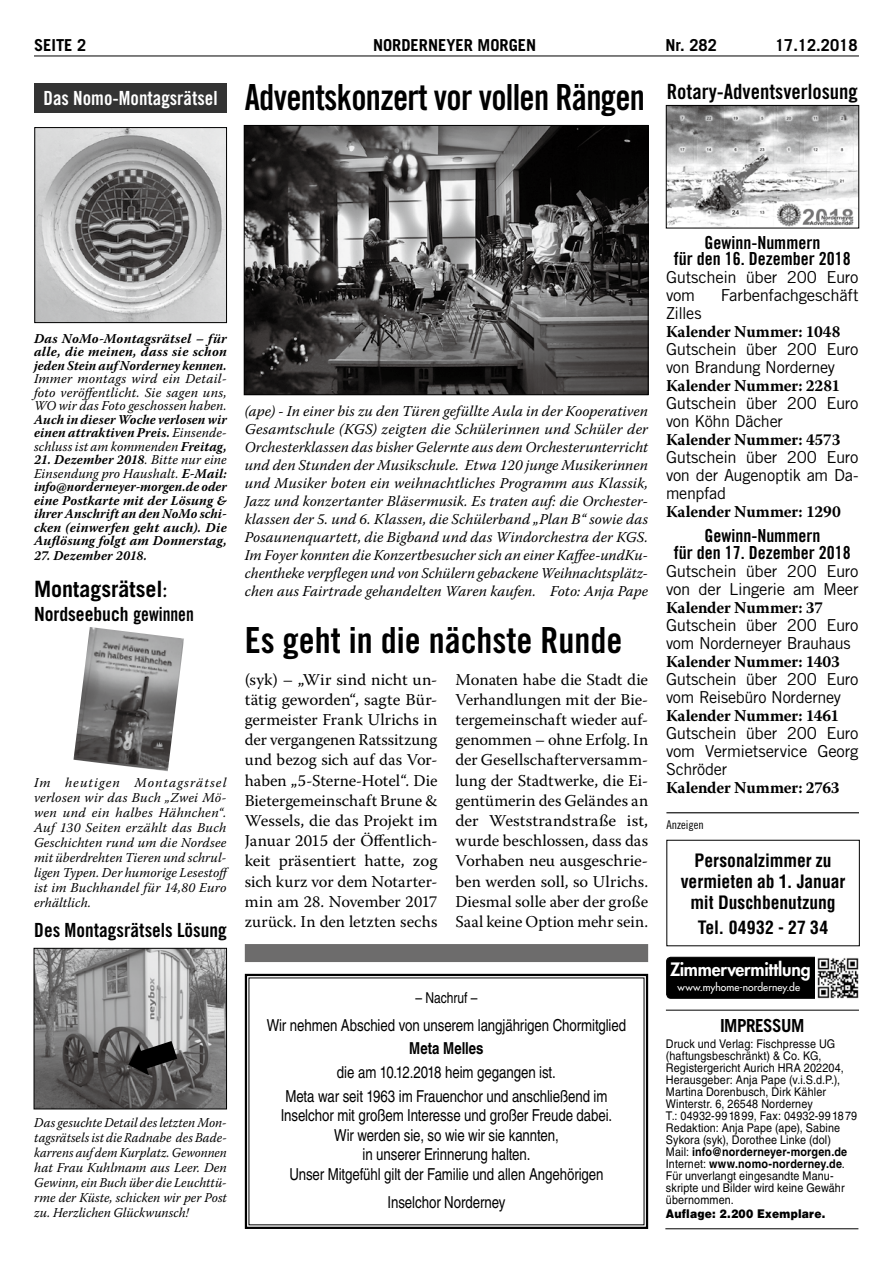
<style>
.page{position:relative;width:893px;height:1263px;background:#fff}
.page>*{position:absolute;margin:0;border:0;box-sizing:border-box;transform-origin:0 0}
.t1{font:36px "Trade Gothic LT Bold Cond Twenty";letter-spacing:-.02em;color:#000;scale:.95 1}
.t2{font:36px "Trade Gothic LT Bold Cond Twenty";color:#000}
.t3{font:700 22.5px "Trade Gothic LT";color:#000}
.t4{font:21px "Trade Gothic LT Bold Cond Twenty";color:#000}
.t5{font:19.5px "Trade Gothic LT Bold Cond Twenty";color:#000}
.t6{font:19.5px "Trade Gothic LT Bold Cond Twenty";color:#fff}
.t7{font:700 19.5px "Trade Gothic LT";color:#000;scale:.9 1}
.t8{font:18px/16.5px "Trade Gothic LT Bold Cond Twenty";color:#000;text-align:center}
.t9{font:700 condensed 18px/21px "Helvetica LT";color:#000;text-align:center}
.t10{font:800 18px "Futura Std";letter-spacing:-.015em;color:#fff}
.t11{font:700 18px "Trade Gothic LT";letter-spacing:-.03em;color:#000;scale:.95 1}
.t12{font:16.5px/20.2px "Warnock Pro";color:#000;text-align:justify}
.t13{font:16.5px/18px "Trade Gothic LT";letter-spacing:-.02em;color:#000}
.t14{font:condensed 16.5px/19.5px "Helvetica LT";letter-spacing:-.005em;color:#000;text-align:center}
.t15{font:700 16.5px "Warnock Pro";letter-spacing:-.01em;color:#000}
.t16{font:700 16.5px "Trade Gothic LT";color:#000}
.t17{font:700 condensed 16.5px "Helvetica LT";color:#000}
.t18{font:italic 15px/18px "Warnock Pro";color:#000;text-align:justify}
.t19{font:condensed 15px "Helvetica LT";color:#000}
.t20{font:italic 700 13.5px/13.5px "Warnock Pro";letter-spacing:.015em;color:#000;text-align:justify}
.t21{font:italic 13.5px/15px "Warnock Pro";letter-spacing:.015em;color:#000;text-align:justify}
.t22{font:italic 13.5px/15px "Warnock Pro";letter-spacing:.015em;color:#000;text-align:justify;scale:.96 1}
.t23{font:12px/12px "Helvetica LT";letter-spacing:.015em;color:#000;scale:.9 1}
.t24{font:900 12px "Helvetica LT";letter-spacing:.02em;color:#000;scale:.9 1}
.t25{font:12px "Trade Gothic LT Cond Eighteen";color:#000}
.t26{font:500 10.5px "Futura CE";letter-spacing:.005em;color:#fff}
.s1{font-weight:400}
.s2{font-family:"Warnock Pro";font-weight:400}
.s3{font-family:"Trade Gothic LT Bold Cond Twenty";font-weight:400}
.s4{font-weight:700}
</style>
<div class="page">
<hr style="left:665px;top:1228px;width:193px;height:1px;background:#000">
<hr style="left:666px;top:1010px;width:193px;height:1px;background:#000">
<hr style="left:34px;top:56px;width:825px;height:1px;background:#000">
<img style="left:36px;top:950px;width:189px;height:157px">
<div style="left:34px;top:948px;width:193px;height:161px;border:1px solid #000"></div>
<div style="left:667px;top:957px;width:191px;height:41px;background:#000;border-radius:4px"></div>
<div style="left:666px;top:957px;width:192px;height:41px;border:1px solid #000;border-radius:4px"></div>
<img style="left:815px;top:957px;width:44px;height:42px">
<div style="left:34px;top:83px;width:193px;height:29px;background:#333"></div>
<svg style="left:128px;top:1041px;width:49px;height:34px;background:#393838"></svg>
<img style="left:668px;top:107px;width:189px;height:119px">
<div style="left:666px;top:105px;width:193px;height:123px;border:1px solid #000"></div>
<hr style="left:666px;top:812px;width:193px;height:1px;background:#000">
<div style="left:245px;top:944px;width:403px;height:18px;background:#6d6c6c"></div>
<svg style="left:244px;top:973px;width:405px;height:256px"></svg>
<img style="left:37px;top:129px;width:188px;height:192px">
<div style="left:35px;top:127px;width:192px;height:196px;border:1px solid #000"></div>
<img style="left:246px;top:127px;width:400px;height:266px">
<div style="left:244px;top:125px;width:404px;height:270px;border:1px solid #000"></div>
<img style="left:73px;top:627px;width:111px;height:144px">
<p class="t16" style="left:34px;top:35px;width:54px">SEITE 2</p>
<p class="t16" style="left:373px;top:35px;width:165px">NORDERNEYER MORGEN</p>
<p class="t16" style="left:666px;top:35px;width:53px">Nr. 282</p>
<p class="t16" style="left:775px;top:35px;width:84px">17.12.2018</p>
<p class="t6" style="left:44px;top:86px;width:176px">Das Nomo-Montagsrätsel</p>
<p class="t4" style="left:667px;top:79px;width:193px">Rotary-Adventsverlosung</p>
<h1 class="t1" style="left:245px;top:76px;width:423px">Adventskonzert vor vollen Rängen</h1>
<p class="t20" style="left:34px;top:331px;width:194px">Das NoMo-Montagsrätsel – für alle, die meinen, dass sie schon jeden Stein auf Norderney kennen.</p>
<p class="t21" style="left:34px;top:372px;width:194px;line-height:13.5px">Immer montags wird ein Detail&shy;foto veröffentlicht. Sie sagen uns, WO wir das Foto geschossen haben.</p>
<p class="t20" style="left:34px;top:412px;width:194px">Auch in dieser Woche verlosen wir einen attraktiven Preis. <span class="s1">Einsende&shy;schluss ist am kommenden</span> Freitag,</p>
<p class="t20" style="left:34px;top:453px;width:194px">21. Dezember 2018<span class="s1">. Bitte nur eine Einsendung pro Haushalt.</span> E-Mail: info@norderneyer-morgen.de oder eine Postkarte mit der Lösung &amp; ihrer Anschrift an den NoMo schi&shy;cken (einwerfen geht auch). Die Auflösung folgt am Donnerstag,</p>
<p class="t20" style="left:34px;top:549px;width:115px">27. Dezember 2018.</p>
<h2 class="t3" style="left:34px;top:575px;width:135px">Montagsrätsel<span class="s2">:</span></h2>
<p class="t7" style="left:34px;top:602px;width:179px">Nordseebuch <span class="s3">gewinnen</span></p>
<p class="t21" style="left:34px;top:775px;width:199px;text-align:left">Im heutigen Montagsrätsel verlosen wir das Buch „Zwei Mö&shy;wen und ein halbes Hähnchen“.<br>Auf 130 Seiten erzählt das Buch<br>Geschichten rund um die Nordsee mit überdrehten Tieren und schrul&shy;ligen Typen. Der humorige Lesestoff ist im Buchhandel für 14,80 Euro erhältlich.</p>
<p class="t5" style="left:34px;top:918px;width:194px">Des Montagsrätsels Lösung</p>
<p class="t18" style="left:245px;top:402px;width:405px">(ape) - In einer bis zu den Türen gefüllte Aula in der Kooperativen Gesamtschule (KGS) zeigten die Schülerinnen und Schüler der Orchesterklassen das bisher Gelernte aus dem Orchesterunterricht und den Stunden der Musikschule. Etwa 120 junge Musikerinnen und Musiker boten ein weihnachtliches Programm aus Klassik, Jazz und konzertanter Bläsermusik. Es traten auf: die Orchester&shy;klassen der 5. und 6. Klassen, die Schülerband „Plan B“ sowie das Posaunenquartett, die Bigband und das Windorchestra der KGS.<br>Im Foyer konnten die Konzertbesucher sich an einer Kaffee-undKu&shy;chentheke verpflegen und von Schülern gebackene Weihnachtsplätz&shy;chen aus Fairtrade gehandelten Waren kaufen. Foto: Anja Pape</p>
<h1 class="t2" style="left:245px;top:618px;width:379px">Es geht in die nächste Runde</h1>
<p class="t12" style="left:245px;top:669px;width:194px">(syk) – „Wir sind nicht un&shy;tätig geworden“, sagte Bür&shy;germeister Frank Ulrichs in der vergangenen Ratssitzung und bezog sich auf das Vor&shy;haben „5-Sterne-Hotel“. Die Bietergemeinschaft Brune &amp; Wessels, die das Projekt im Januar 2015 der Öffentlich&shy;keit präsentiert hatte, zog sich kurz vor dem Notarter&shy;min am 28. November 2017 zurück. In den letzten sechs</p>
<p class="t12" style="left:455px;top:669px;width:194px">Monaten habe die Stadt die Verhandlungen mit der Bie&shy;tergemeinschaft wieder auf&shy;genommen – ohne Erfolg. In der Gesellschafterversamm&shy;lung der Stadtwerke, die Ei&shy;gentümerin des Geländes an der Weststrandstraße ist, wurde beschlossen, dass das Vorhaben neu ausgeschrie&shy;ben werden soll, so Ulrichs.<br>Diesmal solle aber der große Saal keine Option mehr sein.</p>
<p class="t22" style="left:34px;top:1115px;width:202px">Das gesuchte Detail des letzten Mon&shy;tagsrätsels ist die Radnabe des Bade&shy;karrens auf dem Kurplatz. Gewonnen hat Frau Kuhlmann aus Leer. Den Gewinn, ein Buch über die Leuchttü&shy;rme der Küste, schicken wir per Post zu. Herzlichen Glückwunsch!</p>
<p class="t19" style="left:415px;top:989px;width:63px">– Nachruf –</p>
<p class="t14" style="left:267px;top:1015px;width:361px">Wir nehmen Abschied von unserem langjährigen Chormitglied</p>
<p class="t17" style="left:409px;top:1038px;width:76px">Meta Melles</p>
<p class="t14" style="left:285px;top:1060px;width:324px;line-height:23.7px">die am 10.12.2018 heim gegangen ist.<br>Meta war seit 1963 im Frauenchor und anschließend im</p>
<p class="t14" style="left:281px;top:1106px;width:333px">Inselchor mit großem Interesse und großer Freude dabei.<br>Wir werden sie, so wie wir sie kannten,<br>in unserer Erinnerung halten.<br>Unser Mitgefühl gilt der Familie und allen Angehörigen</p>
<p class="t14" style="left:388px;top:1192px;width:119px">Inselchor Norderney</p>
<p class="t8" style="left:674px;top:234px;width:178px">Gewinn-Nummern<br>für den 16. Dezember 2018</p>
<p class="t13" style="left:666px;top:268px;width:194px">Gutschein über 200 Euro vom</p>
<p class="t13" style="left:721px;top:286px;width:139px">Farbenfachgeschäft</p>
<p class="t13" style="left:666px;top:304px;width:37px">Zilles</p>
<p class="t15" style="left:666px;top:322px;width:176px">Kalender Nummer: 1048</p>
<p class="t13" style="left:666px;top:340px;width:194px">Gutschein über 200 Euro von Brandung Norderney</p>
<p class="t15" style="left:666px;top:376px;width:176px">Kalender Nummer: 2281</p>
<p class="t13" style="left:666px;top:394px;width:194px">Gutschein über 200 Euro von Köhn Dächer</p>
<p class="t15" style="left:666px;top:430px;width:176px">Kalender Nummer: 4573</p>
<p class="t13" style="left:666px;top:448px;width:194px;text-align:justify">Gutschein über 200 Euro von der Augenoptik am Da&shy;menpfad</p>
<p class="t15" style="left:666px;top:502px;width:176px">Kalender Nummer: 1290</p>
<p class="t8" style="left:674px;top:527px;width:178px">Gewinn-Nummern<br>für den 17. Dezember 2018</p>
<p class="t13" style="left:666px;top:561px;width:194px">Gutschein über 200 Euro von der Lingerie am Meer</p>
<p class="t15" style="left:666px;top:597px;width:159px">Kalender Nummer: 37</p>
<p class="t13" style="left:666px;top:615px;width:194px">Gutschein über 200 Euro vom Norderneyer Brauhaus</p>
<p class="t15" style="left:666px;top:651px;width:175px">Kalender Nummer: 1403</p>
<p class="t13" style="left:666px;top:669px;width:194px">Gutschein über 200 Euro vom Reisebüro Norderney</p>
<p class="t15" style="left:666px;top:705px;width:175px">Kalender Nummer: 1461</p>
<p class="t13" style="left:666px;top:723px;width:194px;text-align:justify">Gutschein über 200 Euro vom Vermietservice Georg Schröder</p>
<p class="t15" style="left:666px;top:777px;width:175px">Kalender Nummer: 2763</p>
<p class="t25" style="left:666px;top:817px;width:39px">Anzeigen</p>
<p class="t9" style="left:681px;top:849px;width:166px">Personalzimmer zu vermieten ab 1. Januar mit Duschbenutzung</p>
<p class="t9" style="left:698px;top:917px;width:132px">Tel. 04932 - 27 34</p>
<p class="t10" style="left:670px;top:958px;width:142px">Zimmervermittlung</p>
<p class="t26" style="left:677px;top:980px;width:124px">www.myhome-norderney.de</p>
<p class="t11" style="left:720px;top:1014px;width:90px">IMPRESSUM</p>
<p class="t23" style="left:666px;top:1038px;width:214px">Druck und Verlag: Fischpresse UG (haftungsbeschränkt) &amp; Co. KG, Registergericht Aurich HRA 202204, Herausgeber: Anja Pape (v.i.S.d.P.), Martina Dorenbusch, Dirk Kähler Winterstr. 6, 26548 Norderney<br>T.: 04932-991899, Fax: 04932-991879<br>Redaktion: Anja Pape (ape), Sabine Sykora (syk), Dorothee Linke (dol)<br>Mail: <span class="s4">info@norderneyer-morgen.de </span>Internet: <span class="s4">www.nomo-norderney.de</span>.<br>Für unverlangt eingesandte Manu&shy;skripte und Bilder wird keine Gewähr übernommen.</p>
<p class="t24" style="left:666px;top:1205px;width:179px">Auflage: 2.200 Exemplare.</p>
</div>
